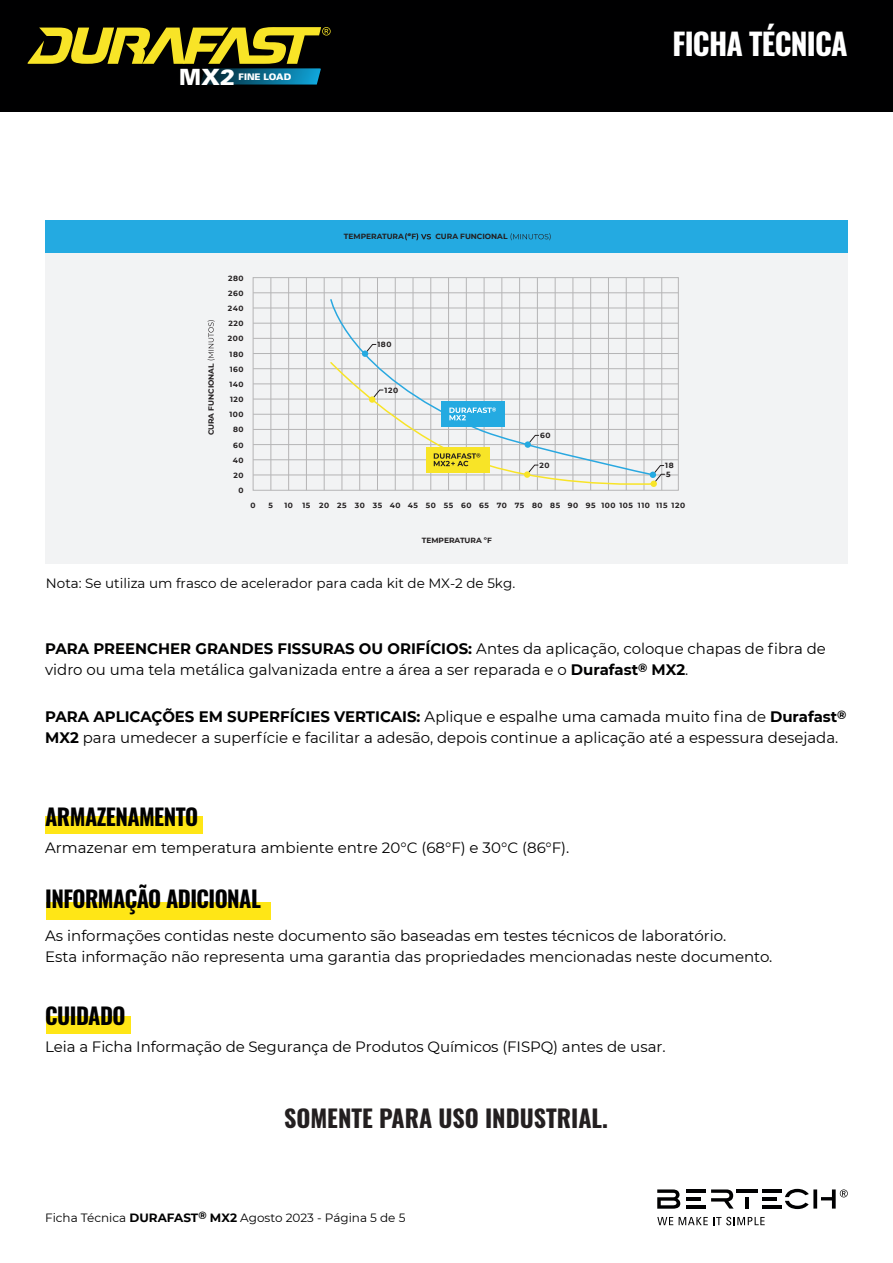
<style>
.page{position:relative;width:893px;height:1263px;background:#fff}
.page>*{position:absolute;margin:0;border:0;box-sizing:border-box;transform-origin:0 0}
.t1{font:700 30px "Oswald";letter-spacing:-.025em;color:#fff}
.t2{font:700 24px "Oswald";color:#231f20}
.t3{font:700 22.8px "Oswald";letter-spacing:-.025em;color:#000001}
.t4{font:900 22.35px "Univers";color:#fff}
.t5{font:15.15px/21.3px "Montserrat";color:#000001}
.t6{font:15px/21px "Montserrat";color:#000001}
.t7{font:13.5px "Montserrat";color:#000001}
.t8{font:12px "Montserrat";color:#000001}
.t9{font:900 9px "Univers";color:#fff}
.t10{font:700 7.5px/15.1px "Montserrat";letter-spacing:.07em;color:#231f20;text-align:right}
.t11{font:700 7.5px "Montserrat";color:#231f20}
.s1{font-weight:700}
</style>
<div class="page">
<div style="left:45px;top:253px;width:803px;height:310px;background:#f2f3f4"></div>
<div style="left:45px;top:220px;width:803px;height:33px;background:#24aae1"></div>
<svg style="left:208px;top:320px;width:7px;height:40px"></svg>
<hr style="left:253px;top:293px;width:425px;height:1px;background:#231f20">
<hr style="left:253px;top:308px;width:425px;height:1px;background:#231f20">
<hr style="left:253px;top:323px;width:425px;height:1px;background:#231f20">
<hr style="left:253px;top:338px;width:425px;height:1px;background:#231f20">
<hr style="left:253px;top:353px;width:425px;height:1px;background:#231f20">
<hr style="left:253px;top:368px;width:425px;height:1px;background:#231f20">
<hr style="left:253px;top:384px;width:425px;height:1px;background:#231f20">
<hr style="left:253px;top:399px;width:425px;height:1px;background:#231f20">
<hr style="left:253px;top:414px;width:425px;height:1px;background:#231f20">
<hr style="left:253px;top:429px;width:425px;height:1px;background:#231f20">
<hr style="left:253px;top:444px;width:425px;height:1px;background:#231f20">
<hr style="left:253px;top:459px;width:425px;height:1px;background:#231f20">
<hr style="left:253px;top:475px;width:425px;height:1px;background:#231f20">
<hr style="left:271px;top:278px;width:1px;height:212px;background:#231f20">
<hr style="left:288px;top:278px;width:1px;height:212px;background:#231f20">
<hr style="left:306px;top:278px;width:1px;height:212px;background:#231f20">
<hr style="left:324px;top:278px;width:1px;height:212px;background:#231f20">
<hr style="left:342px;top:278px;width:1px;height:212px;background:#231f20">
<hr style="left:359px;top:278px;width:1px;height:212px;background:#231f20">
<hr style="left:377px;top:278px;width:1px;height:212px;background:#231f20">
<hr style="left:395px;top:278px;width:1px;height:212px;background:#231f20">
<hr style="left:413px;top:278px;width:1px;height:212px;background:#231f20">
<hr style="left:430px;top:278px;width:1px;height:212px;background:#231f20">
<hr style="left:448px;top:278px;width:1px;height:212px;background:#231f20">
<hr style="left:466px;top:278px;width:1px;height:212px;background:#231f20">
<hr style="left:484px;top:278px;width:1px;height:212px;background:#231f20">
<hr style="left:502px;top:278px;width:1px;height:212px;background:#231f20">
<hr style="left:519px;top:278px;width:1px;height:212px;background:#231f20">
<hr style="left:537px;top:278px;width:1px;height:212px;background:#231f20">
<hr style="left:555px;top:278px;width:1px;height:212px;background:#231f20">
<hr style="left:573px;top:278px;width:1px;height:212px;background:#231f20">
<hr style="left:590px;top:278px;width:1px;height:212px;background:#231f20">
<hr style="left:608px;top:278px;width:1px;height:212px;background:#231f20">
<hr style="left:626px;top:278px;width:1px;height:212px;background:#231f20">
<hr style="left:644px;top:278px;width:1px;height:212px;background:#231f20">
<hr style="left:661px;top:278px;width:1px;height:212px;background:#231f20">
<svg style="left:329px;top:298px;width:325px;height:63px"></svg>
<svg style="left:364px;top:344px;width:13px;height:11px"></svg>
<div style="left:362px;top:350px;width:6px;height:7px;background:#24aae1;border-radius:50%"></div>
<svg style="left:329px;top:361px;width:336px;height:129px"></svg>
<div style="left:46px;top:816px;width:157px;height:17px;background:#ffe616"></div>
<div style="left:47px;top:902px;width:224px;height:18px;background:#ffe616"></div>
<div style="left:47px;top:1016px;width:84px;height:17px;background:#ffe616"></div>
<hr style="left:745px;top:1197px;width:4px;height:11px;background:#000001">
<hr style="left:686px;top:1189px;width:20px;height:4px;background:#000001">
<hr style="left:686px;top:1205px;width:20px;height:4px;background:#000001">
<hr style="left:686px;top:1197px;width:15px;height:3px;background:#000001">
<hr style="left:762px;top:1189px;width:19px;height:4px;background:#000001">
<hr style="left:762px;top:1205px;width:19px;height:4px;background:#000001">
<hr style="left:762px;top:1197px;width:15px;height:3px;background:#000001">
<hr style="left:736px;top:1189px;width:22px;height:4px;background:#000001">
<svg style="left:711px;top:1189px;width:23px;height:19px"></svg>
<svg style="left:657px;top:1189px;width:23px;height:20px"></svg>
<svg style="left:785px;top:1189px;width:63px;height:20px"></svg>
<svg style="left:657px;top:1217px;width:16px;height:8px"></svg>
<svg style="left:679px;top:1217px;width:86px;height:8px"></svg>
<div style="left:0;top:0;width:893px;height:112px;background:#000001"></div>
<svg style="left:28px;top:27px;width:303px;height:58px"></svg>
<svg style="left:405px;top:233px;width:5px;height:7px"></svg>
<svg style="left:416px;top:233px;width:15px;height:7px"></svg>
<svg style="left:511px;top:233px;width:40px;height:7px"></svg>
<h3 class="t4" style="left:179px;top:62px;width:57px">MX2</h3>
<p class="t9" style="left:238px;top:71px;width:54px">FINE LOAD</p>
<h1 class="t1" style="left:672px;top:23px;width:177px">FICHA TÉCNICA</h1>
<p class="t11" style="left:206px;top:435px;width:74px;rotate:-90deg">CURA FUNCIONAL</p>
<p class="t10" style="left:228px;top:270px;width:17px">280<br>260<br>240<br>220<br>200<br>180<br>160<br>140<br>120<br>100<br>80<br>60<br>40<br>20<br>0</p>
<p class="t11" style="left:344px;top:231px;width:74px">TEMPERATURA ºF</p>
<p class="t11" style="left:435px;top:231px;width:74px">CURA FUNCIONAL</p>
<p class="t10" style="left:377px;top:337px;width:16px">180</p>
<p class="t10" style="left:385px;top:382px;width:15px">120</p>
<p class="t10" style="left:540px;top:427px;width:12px">60</p>
<p class="t10" style="left:540px;top:457px;width:12px">20</p>
<p class="t10" style="left:665px;top:458px;width:10px">18</p>
<p class="t10" style="left:666px;top:466px;width:6px">5</p>
<p class="t10" style="left:251px;top:498px;width:7px">0</p>
<p class="t10" style="left:269px;top:498px;width:6px">5</p>
<p class="t10" style="left:284px;top:498px;width:10px">10</p>
<p class="t10" style="left:302px;top:498px;width:384px">15 20 25 30 35 40 45 50 55 60 65 70 75 80 85 90 95 100 105 110 115 120</p>
<p class="t11" style="left:422px;top:535px;width:72px">TEMPERATURA ºF</p>
<p class="t7" style="left:46px;top:573px;width:471px">Nota: Se utiliza um frasco de acelerador para cada kit de MX-2 de 5kg.</p>
<p class="t5" style="left:45px;top:638px;width:782px"><span class="s1">PARA PREENCHER GRANDES FISSURAS OU ORIFÍCIOS:</span> Antes da aplicação, coloque chapas de fibra de vidro ou uma tela metálica galvanizada entre a área a ser reparada e o <span class="s1">Durafast</span><sup>®</sup> <span class="s1">MX2</span>.</p>
<p class="t5" style="left:45px;top:705px;width:803px"><span class="s1">PARA APLICAÇÕES EM SUPERFÍCIES VERTICAIS:</span> Aplique e espalhe uma camada muito fina de <span class="s1">Durafast</span><sup>®<br></sup><span class="s1">MX2</span> para umedecer a superfície e facilitar a adesão, depois continue a aplicação até a espessura desejada.</p>
<h3 class="t3" style="left:45px;top:800px;width:154px">ARMAZENAMENTO</h3>
<p class="t6" style="left:45px;top:837px;width:526px">Armazenar em temperatura ambiente entre 20°C (68°F) e 30°C (86°F).</p>
<h3 class="t3" style="left:45px;top:883px;width:217px">INFORMAÇÃO ADICIONAL</h3>
<p class="t6" style="left:45px;top:925px;width:729px">As informações contidas neste documento são baseadas em testes técnicos de laboratório.<br>Esta informação não representa uma garantia das propriedades mencionadas neste documento.</p>
<h3 class="t3" style="left:45px;top:999px;width:82px">CUIDADO</h3>
<p class="t6" style="left:45px;top:1036px;width:622px">Leia a Ficha Informação de Segurança de Produtos Químicos (FISPQ) antes de usar.</p>
<h2 class="t2" style="left:284px;top:1101px;width:326px">SOMENTE PARA USO INDUSTRIAL.</h2>
<p class="t8" style="left:45px;top:1210px;width:362px">Ficha Técnica <span class="s1">DURAFAST</span><sup>®</sup> <span class="s1">MX2</span> Agosto 2023 - Página 5 de 5</p>
</div>
